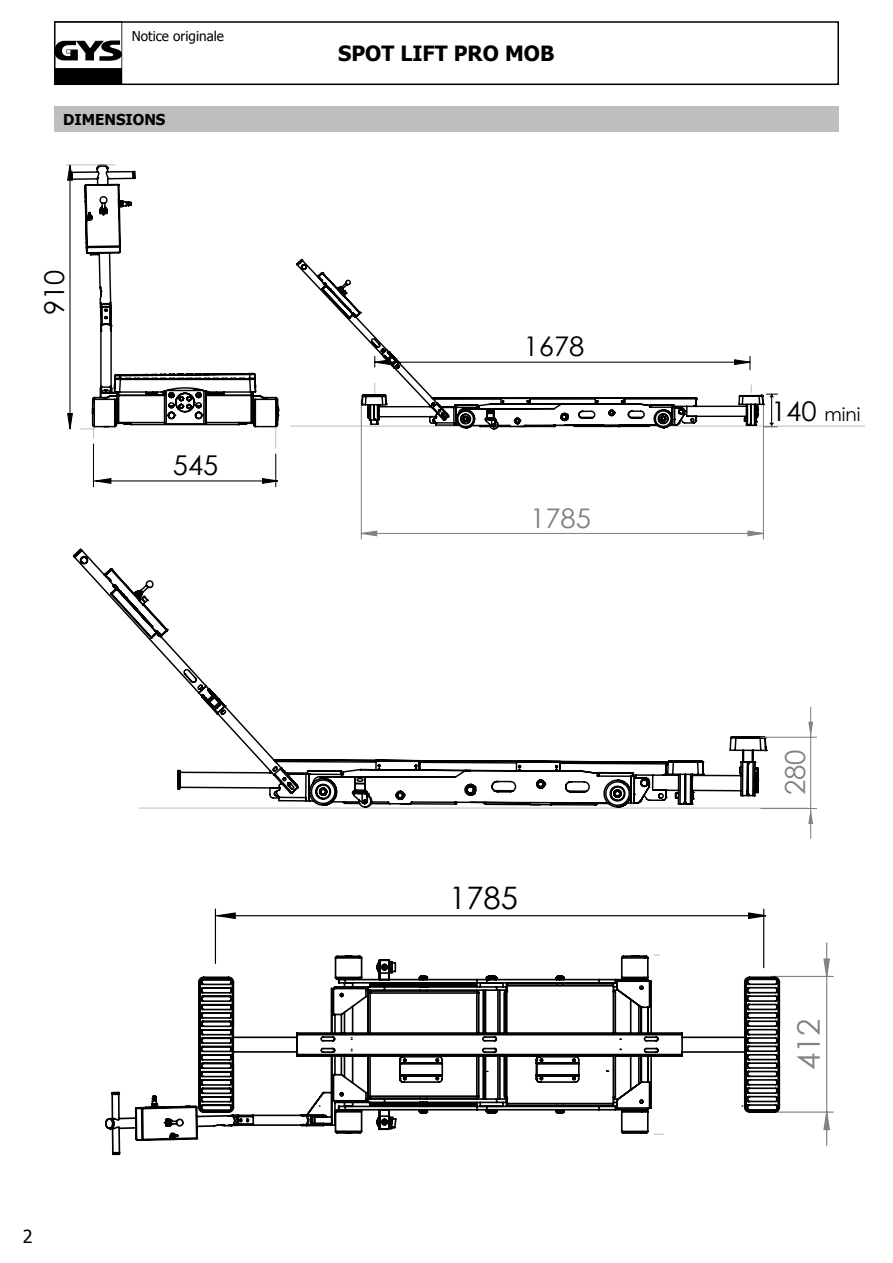
<style>
.page{position:relative;width:893px;height:1263px;background:#fff}
.page>*{position:absolute;margin:0;border:0;box-sizing:border-box;transform-origin:0 0}
.t1{font:30.9px "Century Gothic";color:#000}
.t2{font:30.9px "Century Gothic";color:#838185}
.t3{font:27.6px "Century Gothic";color:#838185}
.t4{font:27.3px "Century Gothic";color:#000}
.t5{font:27px "Century Gothic";color:#838185}
.t6{font:27px "Century Gothic";color:#000}
.t7{font:700 21px "Tahoma";color:#000}
.t8{font:18.3px "Century Gothic";color:#000}
.t9{font:18px "Tahoma";color:#000}
.t10{font:700 15px "Tahoma";color:#000}
.t11{font:13.5px "Tahoma";color:#000}
.s1{font-size:27px}
</style>
<div class="page">
<hr style="left:290px;top:440px;width:1px;height:42px;background:#000">
<hr style="left:290px;top:426px;width:574px;height:1px;background:#c0c0c3">
<hr style="left:361px;top:400px;width:1px;height:139px;background:#838185">
<hr style="left:763px;top:400px;width:1px;height:139px;background:#838185">
<svg style="left:764px;top:394px;width:13px;height:33px"></svg>
<svg style="left:295px;top:259px;width:469px;height:171px"></svg>
<div style="left:54px;top:21px;width:785px;height:64px;border:2px solid #000"></div>
<svg style="left:54px;top:21px;width:68px;height:64px"></svg>
<div style="left:55px;top:106px;width:784px;height:26px;background:#bebebe"></div>
<svg style="left:74px;top:164px;width:205px;height:264px"></svg>
<hr style="left:275px;top:454px;width:1px;height:33px;background:#000">
<hr style="left:93px;top:444px;width:1px;height:43px;background:#000">
<svg style="left:275px;top:427px;width:1px;height:21px"></svg>
<hr style="left:66px;top:164px;width:49px;height:1px;background:#c0c0c3">
<svg style="left:80px;top:427px;width:15px;height:11px"></svg>
<svg style="left:66px;top:164px;width:8px;height:266px"></svg>
<hr style="left:763px;top:909px;width:1px;height:59px;background:#000">
<hr style="left:215px;top:909px;width:1px;height:54px;background:#000">
<hr style="left:215px;top:915px;width:549px;height:1px;background:#000">
<hr style="left:771px;top:976px;width:62px;height:1px;background:#838185">
<hr style="left:771px;top:1111px;width:62px;height:2px;background:#838185">
<hr style="left:826px;top:943px;width:1px;height:33px;background:#838185">
<hr style="left:826px;top:1112px;width:1px;height:33px;background:#838185">
<svg style="left:218px;top:913px;width:548px;height:5px"></svg>
<svg style="left:823px;top:958px;width:8px;height:173px"></svg>
<svg style="left:105px;top:947px;width:677px;height:209px"></svg>
<hr style="left:892px;top:608px;width:1px;height:53px;background:#000">
<hr style="left:139px;top:807px;width:670px;height:1px;background:#c0c0c3">
<svg style="left:94px;top:473px;width:670px;height:67px"></svg>
<svg style="left:72px;top:548px;width:695px;height:261px"></svg>
<hr style="left:761px;top:737px;width:56px;height:1px;background:#838185">
<hr style="left:761px;top:808px;width:56px;height:1px;background:#838185">
<hr style="left:810px;top:707px;width:1px;height:30px;background:#838185">
<hr style="left:810px;top:808px;width:1px;height:30px;background:#838185">
<svg style="left:808px;top:722px;width:5px;height:102px"></svg>
<p class="t11" style="left:132px;top:28px;width:94px">Notice originale</p>
<p class="t10" style="left:63px;top:109px;width:104px">DIMENSIONS</p>
<h3 class="t4" style="left:35px;top:315px;width:47px;rotate:-90deg">910</h3>
<h3 class="t4" style="left:173px;top:446px;width:47px">545</h3>
<h3 class="t7" style="left:338px;top:39px;width:218px">SPOT LIFT PRO MOB</h3>
<h3 class="t6" style="left:524px;top:328px;width:62px">1678</h3>
<h3 class="t5" style="left:530px;top:499px;width:62px">1785</h3>
<h3 class="t9" style="left:23px;top:1224px;width:11px">2</h3>
<h1 class="t1" style="left:449px;top:876px;width:70px">1785</h1>
<h3 class="t8" style="left:771px;top:401px;width:91px"><span class="s1">140</span> mini</h3>
<h2 class="t3" style="left:776px;top:795px;width:47px;rotate:-90deg">280</h2>
<h1 class="t2" style="left:787px;top:1070px;width:53px;rotate:-90deg">412</h1>
</div>
